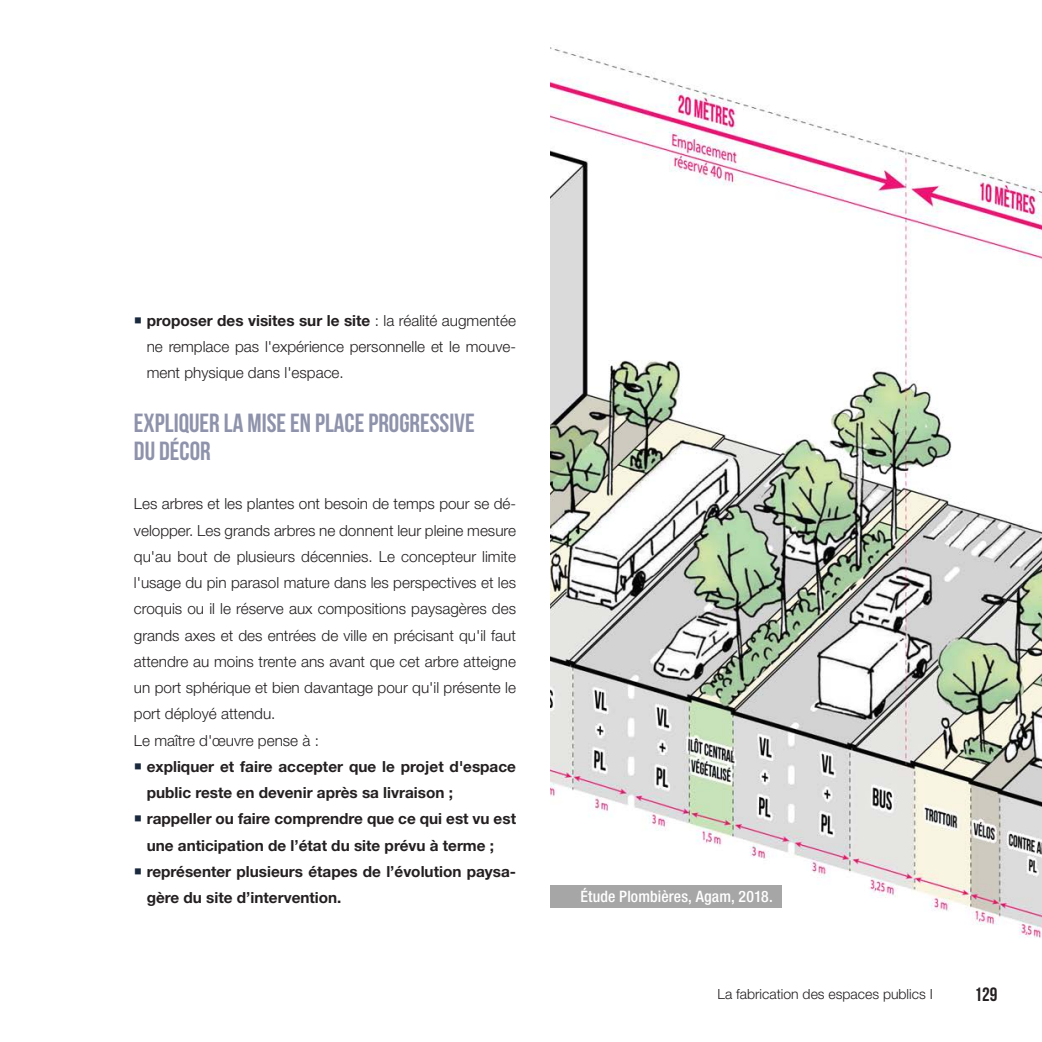
<style>
.page{position:relative;width:1042px;height:1042px;background:#fff}
.page>*{position:absolute;margin:0;border:0;box-sizing:border-box;transform-origin:0 0}
.Intertitre_1{font:700 26.25px/28px "Bebas Neue";color:#8e93ab}
.t1{font:700 19.25px "Bebas Neue";color:#231f20}
.Légende_photo{font:500 condensed 15.75px "Helvetica Neue LT Std";letter-spacing:.01em;color:#fff}
.Texte_courant{font:300 15.4px/26.2px "Helvetica Neue LT Std";color:#231f20;text-align:justify}
.Texte_courant-2{font:700 15.4px/26.2px "Helvetica Neue LT Std";color:#231f20}
.t2{font:300 14px "Helvetica Neue LT Std";color:#231f20}
.s1{color:#1a293e}
.s2{font-weight:700}
</style>
<div class="page">
<img style="left:551px;top:47px;width:491px;height:891px">
<div style="left:551px;top:885px;width:231px;height:23px;background:#a7a6a6"></div>
<p class="Texte_courant" style="left:147px;top:307px;width:371px;text-indent:-13px"><span class="s1">○</span> <span class="s2">proposer des visites sur le site</span> : la réalité augmentée ne remplace pas l'expérience personnelle et le mouve&shy;ment physique dans l'espace.</p>
<p class="Intertitre_1" style="left:134px;top:409px;width:342px">EXPLIQUER LA MISE EN PLACE PROGRESSIVE<br>DU DÉCOR</p>
<p class="Texte_courant" style="left:134px;top:490px;width:384px">Les arbres et les plantes ont besoin de temps pour se dé&shy;velopper. Les grands arbres ne donnent leur pleine mesure qu'au bout de plusieurs décennies. Le concepteur limite l'usage du pin parasol mature dans les perspectives et les croquis ou il le réserve aux compositions paysagères des grands axes et des entrées de ville en précisant qu'il faut attendre au moins trente ans avant que cet arbre atteigne un port sphérique et bien davantage pour qu'il présente le port déployé attendu.</p>
<p class="Texte_courant" style="left:134px;top:727px;width:186px">Le maître d'œuvre pense à :</p>
<p class="Texte_courant-2" style="left:147px;top:753px;width:371px;text-indent:-13px"><span class="s1">○</span> expliquer et faire accepter que le projet d'espace public reste en devenir après sa livraison ;</p>
<p class="Texte_courant-2" style="left:134px;top:805px;width:384px;text-align:center"><span class="s1">○</span> rappeller ou faire comprendre que ce qui est vu est une anticipation de l’état du site prévu à terme ;</p>
<p class="Texte_courant-2" style="left:147px;top:858px;width:371px;text-indent:-13px"><span class="s1">○</span> représenter plusieurs étapes de l’évolution paysa&shy;gère du site d’intervention.</p>
<p class="Légende_photo" style="left:580px;top:887px;width:194px">Étude Plombières, Agam, 2018.</p>
<p class="t2" style="left:717px;top:985px;width:217px">La fabrication des espaces publics I</p>
<p class="t1" style="left:974px;top:984px;width:24px">129</p>
</div>
